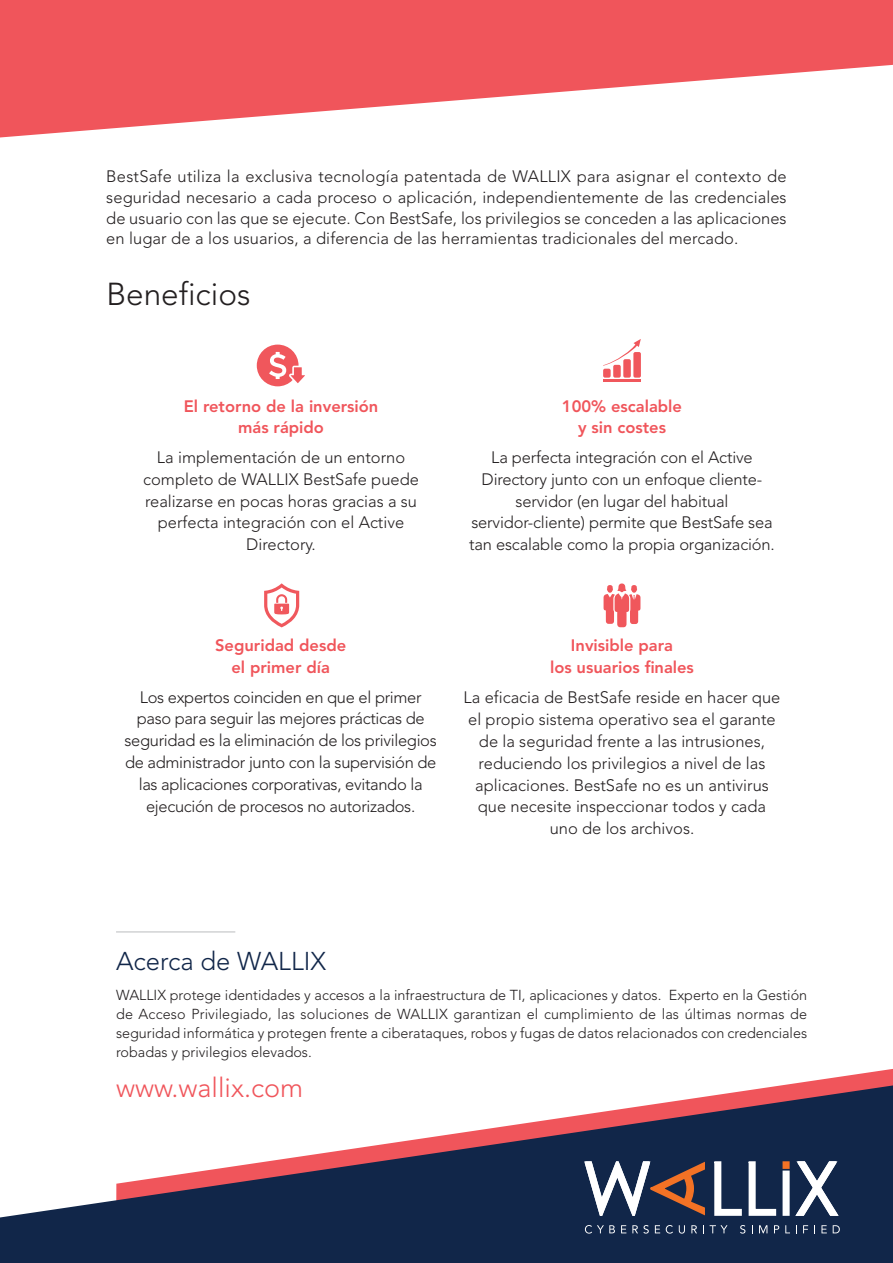
<style>
.page{position:relative;width:893px;height:1263px;background:#fff}
.page>*{position:absolute;margin:0;border:0;box-sizing:border-box;transform-origin:0 0}
.t1{font:300 31.5px "Avenir";color:#231f20}
.t2{font:300 27px "Avenir";color:#f0555b}
.t3{font:300 25.65px "Avenir";color:#112649}
.t4{font:300 16.5px/21.8px "Avenir";letter-spacing:-.01em;color:#231f20;text-align:center}
.t5{font:800 16.5px/21.8px "Avenir";color:#f0555b;text-align:center}
.t6{font:300 14.4px/19px "Avenir";color:#231f20;text-align:justify}
</style>
<div class="page">
<svg style="left:0;top:0;width:893px;height:138px;fill:#f0555b"></svg>
<hr style="left:116px;top:931px;width:119px;height:2px;background:#d1d2d4">
<svg style="left:805px;top:1069px;width:88px;height:13px"></svg>
<svg style="left:0;top:1082px;width:893px;height:181px;fill:#112649"></svg>
<svg style="left:712px;top:1161px;width:65px;height:56px"></svg>
<svg style="left:783px;top:1161px;width:57px;height:56px"></svg>
<svg style="left:584px;top:1161px;width:122px;height:56px"></svg>
<svg style="left:585px;top:1225px;width:30px;height:8px"></svg>
<svg style="left:621px;top:1225px;width:5px;height:8px"></svg>
<svg style="left:632px;top:1225px;width:17px;height:8px"></svg>
<svg style="left:655px;top:1225px;width:5px;height:8px"></svg>
<svg style="left:666px;top:1225px;width:7px;height:8px"></svg>
<svg style="left:679px;top:1225px;width:6px;height:8px"></svg>
<svg style="left:691px;top:1225px;width:6px;height:8px"></svg>
<svg style="left:710px;top:1225px;width:17px;height:8px"></svg>
<svg style="left:740px;top:1225px;width:5px;height:8px"></svg>
<svg style="left:759px;top:1225px;width:8px;height:8px"></svg>
<svg style="left:774px;top:1225px;width:5px;height:8px"></svg>
<svg style="left:785px;top:1225px;width:5px;height:8px"></svg>
<svg style="left:803px;top:1225px;width:5px;height:8px"></svg>
<svg style="left:821px;top:1225px;width:6px;height:8px"></svg>
<svg style="left:833px;top:1225px;width:7px;height:8px"></svg>
<div style="left:257px;top:345px;width:42px;height:41px;background:#f0575c;border-radius:50%"></div>
<svg style="left:269px;top:352px;width:36px;height:33px"></svg>
<hr style="left:603px;top:379px;width:38px;height:2px;background:#f0575c">
<div style="left:613px;top:365px;width:8px;height:13px;background:#f0575c;border-radius:2px"></div>
<div style="left:603px;top:369px;width:8px;height:9px;background:#f0575c;border-radius:2px"></div>
<div style="left:633px;top:352px;width:8px;height:26px;background:#f0575c;border-radius:2px"></div>
<div style="left:623px;top:359px;width:8px;height:19px;background:#f0575c;border-radius:2px"></div>
<svg style="left:603px;top:339px;width:38px;height:27px"></svg>
<svg style="left:264px;top:583px;width:35px;height:44px"></svg>
<svg style="left:604px;top:583px;width:36px;height:44px"></svg>
<p class="t4" style="left:106px;top:166px;width:682px;line-height:20.7px;text-align:justify">BestSafe utiliza la exclusiva tecnología patentada de WALLIX para asignar el contexto de seguridad necesario a cada proceso o aplicación, independientemente de las credenciales de usuario con las que se ejecute. Con BestSafe, los privilegios se conceden a las aplicaciones en lugar de a los usuarios, a diferencia de las herramientas tradicionales del mercado.</p>
<h1 class="t1" style="left:106px;top:275px;width:146px">Beneficios</h1>
<p class="t5" style="left:184px;top:395px;width:196px">El retorno de la inversión más rápido</p>
<p class="t4" style="left:143px;top:446px;width:277px">La implementación de un entorno completo de WALLIX BestSafe puede realizarse en pocas horas gracias a su perfecta integración con el Active<br>Directory.</p>
<p class="t5" style="left:562px;top:395px;width:122px">100% escalable y sin costes</p>
<p class="t4" style="left:469px;top:446px;width:307px">La perfecta integración con el Active Directory junto con un enfoque cliente&shy;servidor (en lugar del habitual servidor-cliente) permite que BestSafe sea tan escalable como la propia organización.</p>
<p class="t5" style="left:215px;top:635px;width:133px">Seguridad desde el primer día</p>
<p class="t4" style="left:125px;top:686px;width:314px">Los expertos coinciden en que el primer paso para seguir las mejores prácticas de seguridad es la eliminación de los privilegios de administrador junto con la supervisión de las aplicaciones corporativas, evitando la ejecución de procesos no autorizados.</p>
<p class="t5" style="left:550px;top:635px;width:145px">Invisible para<br>los usuarios finales</p>
<p class="t4" style="left:464px;top:687px;width:318px">La eficacia de BestSafe reside en hacer que el propio sistema operativo sea el garante de la seguridad frente a las intrusiones, reduciendo los privilegios a nivel de las aplicaciones. BestSafe no es un antivirus que necesite inspeccionar todos y cada uno de los archivos.</p>
<h3 class="t3" style="left:116px;top:946px;width:212px">Acerca de WALLIX</h3>
<p class="t6" style="left:116px;top:985px;width:693px">WALLIX protege identidades y accesos a la infraestructura de TI, aplicaciones y datos. Experto en la Gestión de Acceso Privilegiado, las soluciones de WALLIX garantizan el cumplimiento de las últimas normas de seguridad informática y protegen frente a ciberataques, robos y fugas de datos relacionados con credenciales robadas y privilegios elevados.</p>
<h2 class="t2" style="left:116px;top:1071px;width:189px">www.wallix.com</h2>
</div>
